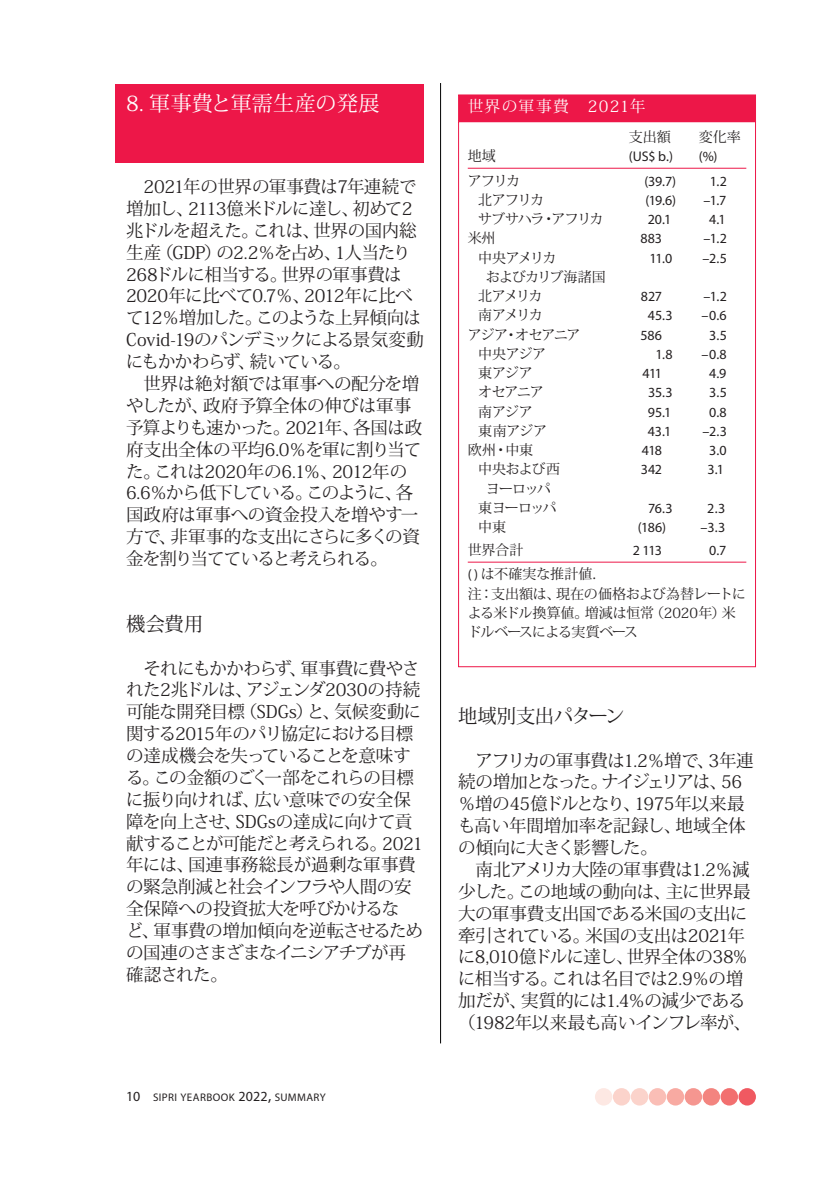
<style>
.page{position:relative;width:819px;height:1201px;background:#fff}
.page>*{position:absolute;margin:0;border:0;box-sizing:border-box;transform-origin:0 0}
.Headline_A_NEW{font:21px "Koz Min Pr 6 N";letter-spacing:.01em;color:#fff}
.Normal_first_paragra{font:19.25px "Koz Min Pr 6 N";letter-spacing:-.015em;color:#231f20}
.Normal_first_paragra-2{font:17.5px/21.9px "Koz Min Pr 6 N";letter-spacing:-.035em;color:#231f20}
.t1{font:15.75px "Koz Min Pr 6 N";letter-spacing:.08em;color:#fff}
.Table_text{font:14px "Myriad Pro";letter-spacing:-.015em;color:#231f20}
.Table_text-2{font:14px "Koz Min Pr 6 N";letter-spacing:-.055em;color:#231f20}
.Table_note_no_indent{font:14px/19.2px "Koz Min Pr 6 N";letter-spacing:-.02em;color:#231f20}
.Table_text-3{font:14px "Koz Min Pr 6 N";letter-spacing:-.09em;color:#231f20}
.Table_note_no_indent-2{font:14px "Koz Min Pr 6 N";color:#231f20}
.Table_total{font:14px "Myriad Pro";color:#231f20}
.Table_total-2{font:14px "Koz Min Pr 6 N";color:#231f20}
.Header_even{font:11.03px "Myriad Pro";letter-spacing:.035em;color:#231f20}
.s1{font-size:14px}
.s2{font-size:15.75px}
.s3{font-family:"Myriad Pro"}
</style>
<div class="page">
<hr style="left:440px;top:83px;width:1px;height:960px;background:#000">
<div style="left:116px;top:84px;width:308px;height:78px;background:#ed1748"></div>
<div style="left:595px;top:1088px;width:17px;height:17px;background:#fde8e3;border-radius:50%"></div>
<div style="left:613px;top:1088px;width:17px;height:17px;background:#fbd3cb;border-radius:50%"></div>
<div style="left:630px;top:1088px;width:18px;height:17px;background:#fbd3cb;border-radius:50%"></div>
<div style="left:648px;top:1088px;width:18px;height:17px;background:#fabeb6;border-radius:50%"></div>
<div style="left:666px;top:1088px;width:18px;height:17px;background:#f8aaa2;border-radius:50%"></div>
<div style="left:684px;top:1088px;width:18px;height:17px;background:#f59690;border-radius:50%"></div>
<div style="left:702px;top:1088px;width:18px;height:17px;background:#f3847f;border-radius:50%"></div>
<div style="left:720px;top:1088px;width:18px;height:17px;background:#f26f6f;border-radius:50%"></div>
<div style="left:738px;top:1088px;width:18px;height:17px;background:#f05961;border-radius:50%"></div>
<div style="left:458px;top:95px;width:297px;height:26px;background:#ed1748"></div>
<div style="left:458px;top:94px;width:298px;height:28px;border:1px solid #ed1748"></div>
<hr style="left:467px;top:168px;width:279px;height:1px;background:#ed1748">
<hr style="left:467px;top:562px;width:279px;height:1px;background:#ed1748">
<div style="left:458px;top:121px;width:298px;height:546px;border:1px solid #ed1748"></div>
<p class="Headline_A_NEW" style="left:126px;top:91px;width:255px">8. 軍事費と軍需生産の発展</p>
<p class="Normal_first_paragra-2" style="left:126px;top:176px;width:299px">　2021年の世界の軍事費は7年連続で増加し、2113億米ドルに達し、初めて2兆ドルを超えた。これは、世界の国内総生産（GDP）の2.2％を占め、1人当たり<br>268ドルに相当する。世界の軍事費は<br>2020年に比べて0.7％、2012年に比べて12％増加した。このような上昇傾向は<br>Covid-19のパンデミックによる景気変動にもかかわらず、続いている。</p>
<p class="Normal_first_paragra-2" style="left:126px;top:373px;width:298px">　世界は絶対額では軍事への配分を増やしたが、政府予算全体の伸びは軍事予算よりも速かった。2021年、各国は政府支出全体の平均6.0％を軍に割り当てた。これは2020年の6.1％、2012年の<br>6.6％から低下している。このように、各国政府は軍事への資金投入を増やす一方で、非軍事的な支出にさらに多くの資金を割り当てていると考えられる。</p>
<p class="Normal_first_paragra" style="left:126px;top:613px;width:79px">機会費用</p>
<p class="Normal_first_paragra-2" style="left:126px;top:657px;width:299px">　それにもかかわらず、軍事費に費やされた2兆ドルは、アジェンダ2030の持続可能な開発目標（SDGs）と、気候変動に関する2015年のパリ協定における目標の達成機会を失っていることを意味する。この金額のごく一部をこれらの目標に振り向ければ、広い意味での安全保障を向上させ、SDGsの達成に向けて貢献することが可能だと考えられる。2021年には、国連事務総長が過剰な軍事費の緊急削減と社会インフラや人間の安全保障への投資拡大を呼びかけるな<br>ど、軍事費の増加傾向を逆転させるための国連のさまざまなイニシアチブが再確認された。</p>
<p class="Header_even" style="left:126px;top:1090px;width:201px"><span class="s1">10</span> SIPRI YEARBOOK <span class="s1">2022</span><span class="s2">,</span> SUMMARY</p>
<p class="t1" style="left:467px;top:97px;width:179px">世界の軍事費　2021年</p>
<p class="Table_text-2" style="left:628px;top:129px;width:43px">支出額</p>
<p class="Table_text-2" style="left:698px;top:129px;width:43px">変化率</p>
<p class="Table_text-2" style="left:467px;top:148px;width:30px">地域</p>
<p class="Table_text" style="left:628px;top:148px;width:46px">(US$ b.)</p>
<p class="Table_text" style="left:698px;top:148px;width:20px">(%)</p>
<p class="Table_text-2" style="left:467px;top:172px;width:54px">アフリカ</p>
<p class="Table_text" style="left:644px;top:172px;width:33px">(39.7)</p>
<p class="Table_text" style="left:709px;top:172px;width:19px">1.2</p>
<p class="Table_text-2" style="left:478px;top:192px;width:67px">北アフリカ</p>
<p class="Table_text" style="left:645px;top:191px;width:32px">(19.6)</p>
<p class="Table_text" style="left:703px;top:191px;width:25px">–1.7</p>
<p class="Table_text-3" style="left:478px;top:211px;width:127px">サブサハラ・アフリカ</p>
<p class="Table_text" style="left:647px;top:211px;width:25px">20.1</p>
<p class="Table_text" style="left:709px;top:211px;width:18px">4.1</p>
<p class="Table_text-2" style="left:467px;top:230px;width:29px">米州</p>
<p class="Table_text" style="left:640px;top:230px;width:23px">883</p>
<p class="Table_text" style="left:703px;top:230px;width:25px">–1.2</p>
<p class="Table_text-2" style="left:478px;top:249px;width:80px">中央アメリカ</p>
<p class="Table_text" style="left:649px;top:249px;width:24px">11.0</p>
<p class="Table_text" style="left:702px;top:249px;width:26px">–2.5</p>
<p class="Table_text-2" style="left:486px;top:269px;width:122px">およびカリブ海諸国</p>
<p class="Table_text-2" style="left:478px;top:288px;width:66px">北アメリカ</p>
<p class="Table_text" style="left:641px;top:288px;width:23px">827</p>
<p class="Table_text" style="left:703px;top:288px;width:25px">–1.2</p>
<p class="Table_text-2" style="left:478px;top:307px;width:66px">南アメリカ</p>
<p class="Table_text" style="left:648px;top:307px;width:26px">45.3</p>
<p class="Table_text" style="left:701px;top:307px;width:27px">–0.6</p>
<p class="Table_text-3" style="left:467px;top:326px;width:114px">アジア・オセアニア</p>
<p class="Table_text" style="left:640px;top:326px;width:23px">586</p>
<p class="Table_text" style="left:709px;top:326px;width:19px">3.5</p>
<p class="Table_text-2" style="left:478px;top:346px;width:69px">中央アジア</p>
<p class="Table_text" style="left:655px;top:345px;width:19px">1.8</p>
<p class="Table_text" style="left:701px;top:345px;width:27px">–0.8</p>
<p class="Table_text-2" style="left:478px;top:365px;width:56px">東アジア</p>
<p class="Table_text" style="left:642px;top:365px;width:21px">411</p>
<p class="Table_text" style="left:709px;top:365px;width:19px">4.9</p>
<p class="Table_text-2" style="left:478px;top:384px;width:67px">オセアニア</p>
<p class="Table_text" style="left:648px;top:384px;width:26px">35.3</p>
<p class="Table_text" style="left:709px;top:384px;width:19px">3.5</p>
<p class="Table_text-2" style="left:478px;top:403px;width:56px">南アジア</p>
<p class="Table_text" style="left:648px;top:403px;width:25px">95.1</p>
<p class="Table_text" style="left:709px;top:403px;width:19px">0.8</p>
<p class="Table_text-2" style="left:478px;top:423px;width:70px">東南アジア</p>
<p class="Table_text" style="left:648px;top:422px;width:25px">43.1</p>
<p class="Table_text" style="left:702px;top:422px;width:26px">–2.3</p>
<p class="Table_text-2" style="left:467px;top:442px;width:67px">欧州・中東</p>
<p class="Table_text" style="left:642px;top:442px;width:22px">418</p>
<p class="Table_text" style="left:709px;top:442px;width:19px">3.0</p>
<p class="Table_text-2" style="left:478px;top:461px;width:83px">中央および西</p>
<p class="Table_text" style="left:640px;top:461px;width:23px">342</p>
<p class="Table_text" style="left:707px;top:461px;width:18px">3.1</p>
<p class="Table_text-2" style="left:486px;top:480px;width:66px">ヨーロッパ</p>
<p class="Table_text-2" style="left:478px;top:500px;width:80px">東ヨーロッパ</p>
<p class="Table_text" style="left:648px;top:499px;width:26px">76.3</p>
<p class="Table_text" style="left:707px;top:499px;width:19px">2.3</p>
<p class="Table_text-2" style="left:478px;top:519px;width:29px">中東</p>
<p class="Table_text" style="left:637px;top:519px;width:30px">(186)</p>
<p class="Table_text" style="left:700px;top:519px;width:26px">–3.3</p>
<p class="Table_total-2" style="left:467px;top:542px;width:57px">世界合計</p>
<p class="Table_total" style="left:633px;top:541px;width:31px">2 113</p>
<p class="Table_total" style="left:709px;top:541px;width:19px">0.7</p>
<p class="Table_note_no_indent-2" style="left:467px;top:566px;width:129px"><span class="s3">( )</span> は不確実な推計値<span class="s3">.</span></p>
<p class="Table_note_no_indent" style="left:467px;top:584px;width:280px">注：支出額は、現在の価格および為替レートによる米ドル換算値。増減は恒常（2020年）米ドルベースによる実質ベース</p>
<p class="Normal_first_paragra" style="left:458px;top:705px;width:168px">地域別支出パターン</p>
<p class="Normal_first_paragra-2" style="left:458px;top:749px;width:297px;text-indent:18px">アフリカの軍事費は1.2％増で、3年連続の増加となった。ナイジェリアは、56％増の45億ドルとなり、1975年以来最も高い年間増加率を記録し、地域全体の傾向に大きく影響した。</p>
<p class="Normal_first_paragra-2" style="left:458px;top:859px;width:294px">　南北アメリカ大陸の軍事費は1.2％減少した。この地域の動向は、主に世界最大の軍事費支出国である米国の支出に牽引されている。米国の支出は2021年に8,010億ドルに達し、世界全体の38%に相当する。これは名目では2.9％の増加だが、実質的には1.4％の減少である（1982年以来最も高いインフレ率が、</p>
</div>
